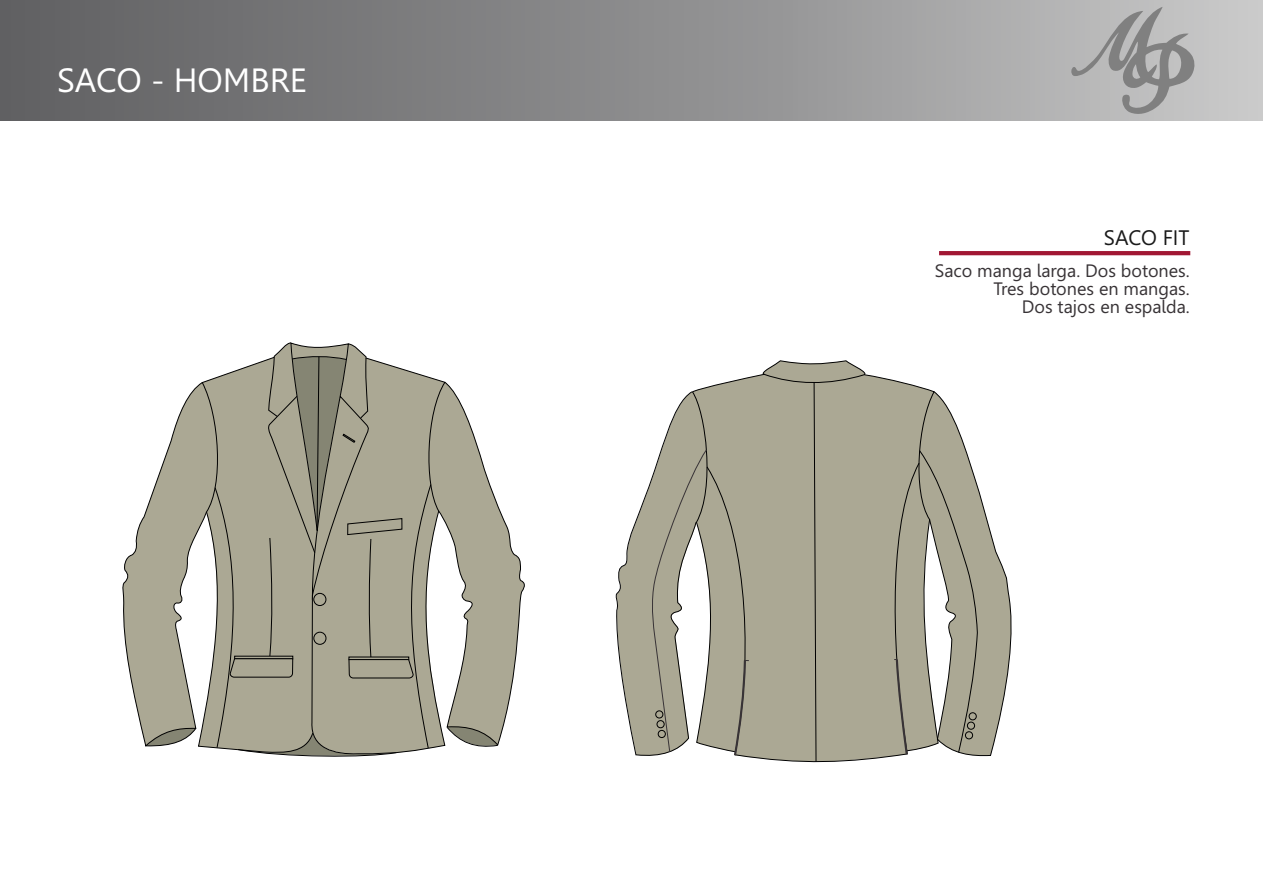
<style>
.page{position:relative;width:1263px;height:893px;background:#fff}
.page>*{position:absolute;margin:0;border:0;box-sizing:border-box;transform-origin:0 0}
.t1{font:33.6px "Leelawadee";color:#fff}
.t2{font:21px "Leelawadee";color:#1a1a1a}
.t3{font:18px/17.9px "Leelawadee";color:#383336;text-align:right}
</style>
<div class="page">
<hr style="left:939px;top:251px;width:251px;height:4px;background:#a11733">
<div style="left:0;top:0;width:1262px;height:121px;background:linear-gradient(to right,#5b5b5d,#c4c4c4)"></div>
<svg style="left:1070px;top:7px;width:126px;height:109px"></svg>
<svg style="left:693px;top:374px;width:240px;height:88px"></svg>
<div style="left:749px;top:462px;width:169px;height:301px;background:#aba894"></div>
<div style="left:762px;top:360px;width:104px;height:402px;background:#aba894"></div>
<svg style="left:918px;top:391px;width:94px;height:365px"></svg>
<div style="left:967px;top:721px;width:8px;height:9px;background:#aba894;border:1px solid #000;border-radius:50%"></div>
<div style="left:965px;top:731px;width:8px;height:8px;background:#aba894;border:1px solid #000;border-radius:50%"></div>
<div style="left:968px;top:712px;width:9px;height:8px;background:#aba894;border:1px solid #000;border-radius:50%"></div>
<svg style="left:202px;top:378px;width:12px;height:370px"></svg>
<svg style="left:122px;top:381px;width:86px;height:366px"></svg>
<svg style="left:214px;top:342px;width:311px;height:415px"></svg>
<svg style="left:615px;top:391px;width:134px;height:367px"></svg>
<svg style="left:894px;top:657px;width:15px;height:100px"></svg>
<h1 class="t1" style="left:57px;top:60px;width:251px">SACO - HOMBRE</h1>
<p class="t2" style="left:1104px;top:225px;width:87px">SACO FIT</p>
<p class="t3" style="left:935px;top:262px;width:256px">Saco manga larga. Dos botones.<br>Tres botones en mangas.<br>Dos tajos en espalda.</p>
</div>
